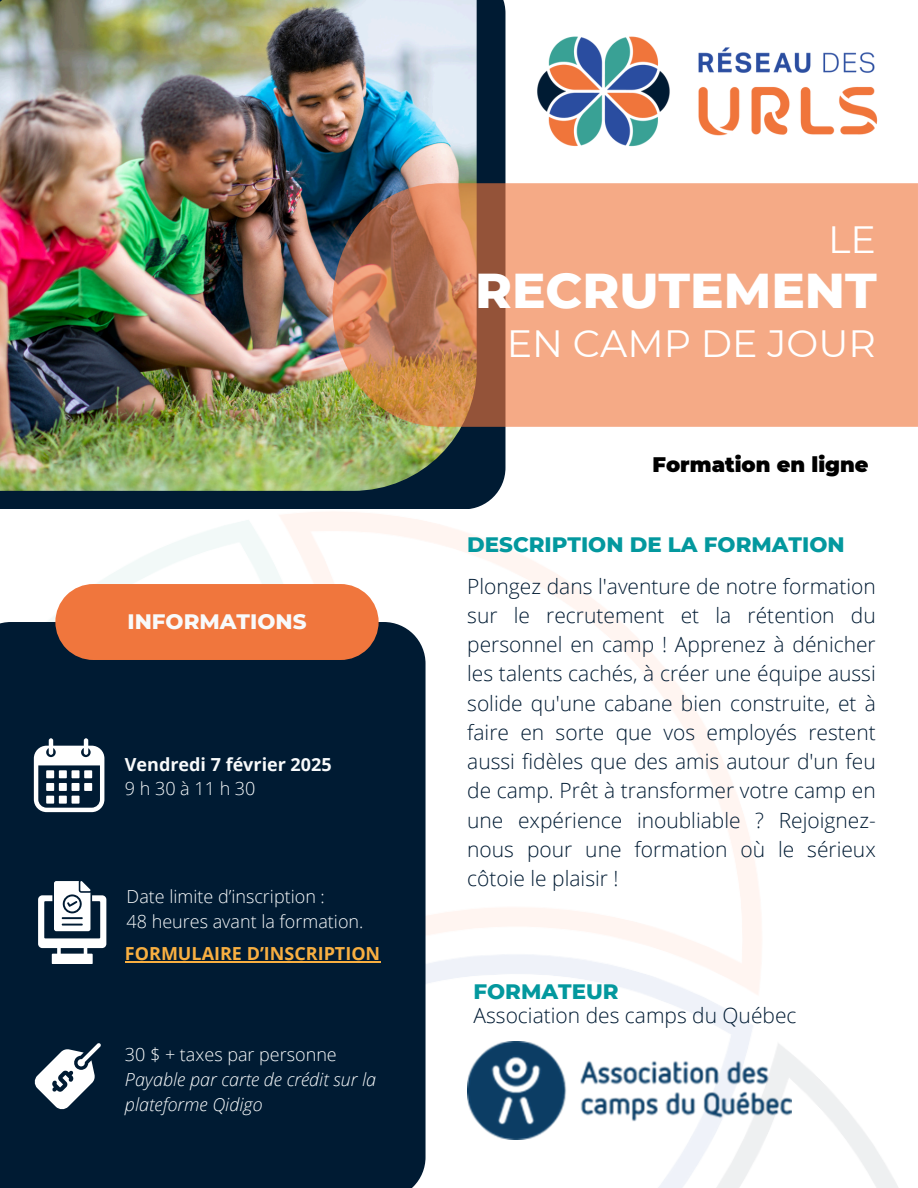
<style>
.page{position:relative;width:918px;height:1188px;background:#fff}
.page>*{position:absolute;margin:0;border:0;box-sizing:border-box;transform-origin:0 0}
.t1{font:800 49.95px "Montserrat";color:#fff}
.t2{font:37.95px "Montserrat";color:#fff}
.t3{font:800 21.3px "Montserrat";color:#03989e}
.t4{font:800 21.3px "Montserrat";color:#f8fafb}
.t5{font:300 21px/29.2px "Open Sans";color:#001b33;text-align:justify}
.t6{font:900 21px "Montserrat";color:#000}
.t7{font:300 18px "Open Sans";color:#f8fafb}
.t8{font:italic 300 18px/24.8px "Open Sans";color:#f8fafb}
.t9{font:700 18px "Open Sans";color:#f8af41}
.t10{font:700 18px "Open Sans";color:#f8fafb}
</style>
<div class="page">
<img style="left:48px;top:441px;width:850px;height:747px">
<div style="left:0;top:622px;width:426px;height:566px;background:#001b33"></div>
<div style="left:55px;top:584px;width:324px;height:76px;background:#f0763d"></div>
<div style="left:0;top:0;width:505px;height:509px;background:#001b33"></div>
<img style="left:0;top:0;width:477px;height:491px">
<svg style="left:333px;top:183px;width:585px;height:244px;background:#df9a76"></svg>
<img style="left:467px;top:1042px;width:324px;height:97px">
<img style="left:537px;top:37px;width:340px;height:110px">
<svg style="left:34px;top:1043px;width:67px;height:67px"></svg>
<hr style="left:125px;top:961px;width:256px;height:2px;background:#f8af41">
<svg style="left:34px;top:738px;width:70px;height:74px"></svg>
<div style="left:46px;top:770px;width:8px;height:8px;background:#fff"></div>
<div style="left:46px;top:783px;width:8px;height:8px;background:#fff"></div>
<div style="left:46px;top:796px;width:8px;height:8px;background:#fff"></div>
<div style="left:59px;top:770px;width:8px;height:8px;background:#fff"></div>
<div style="left:59px;top:783px;width:8px;height:8px;background:#fff"></div>
<div style="left:59px;top:796px;width:8px;height:8px;background:#fff"></div>
<div style="left:72px;top:770px;width:8px;height:8px;background:#fff"></div>
<div style="left:72px;top:783px;width:8px;height:8px;background:#fff"></div>
<div style="left:72px;top:796px;width:8px;height:8px;background:#fff"></div>
<div style="left:84px;top:770px;width:8px;height:8px;background:#fff"></div>
<div style="left:84px;top:783px;width:8px;height:8px;background:#fff"></div>
<div style="left:52px;top:954px;width:41px;height:10px;background:#fff"></div>
<svg style="left:38px;top:881px;width:68px;height:77px"></svg>
<p class="t4" style="left:128px;top:609px;width:180px">INFORMATIONS</p>
<h6 class="t10" style="left:125px;top:751px;width:208px">Vendredi 7 février 2025</h6>
<p class="t7" style="left:125px;top:776px;width:132px">9 h 30 à 11 h 30</p>
<h3 class="t7" style="left:127px;top:884px;width:200px">Date limite d’inscription :</h3>
<p class="t7" style="left:127px;top:908px;width:238px">48 heures avant la formation.</p>
<h4 class="t9" style="left:125px;top:941px;width:257px">FORMULAIRE D’INSCRIPTION</h4>
<p class="t7" style="left:125px;top:1042px;width:213px">30 $ + taxes par personne</p>
<p class="t8" style="left:125px;top:1067px;width:253px">Payable par carte de crédit sur la plateforme Qidigo</p>
<h2 class="t2" style="left:828px;top:216px;width:49px">LE</h2>
<h1 class="t1" style="left:475px;top:260px;width:403px">RECRUTEMENT</h1>
<h2 class="t2" style="left:507px;top:320px;width:370px">EN CAMP DE JOUR</h2>
<p class="t6" style="left:653px;top:452px;width:218px">Formation en ligne</p>
<p class="t3" style="left:467px;top:531px;width:379px">DESCRIPTION DE LA FORMATION</p>
<p class="t5" style="left:467px;top:571px;width:410px">Plongez dans l'aventure de notre formation sur le recrutement et la rétention du personnel en camp ! Apprenez à dénicher les talents cachés, à créer une équipe aussi solide qu'une cabane bien construite, et à faire en sorte que vos employés restent aussi fidèles que des amis autour d'un feu de camp. Prêt à transformer votre camp en une expérience inoubliable ? Rejoignez&shy;nous pour une formation où le sérieux côtoie le plaisir !</p>
<p class="t3" style="left:473px;top:978px;width:147px">FORMATEUR</p>
<p class="t5" style="left:474px;top:1001px;width:325px">Association des camps du Québec</p>
</div>
